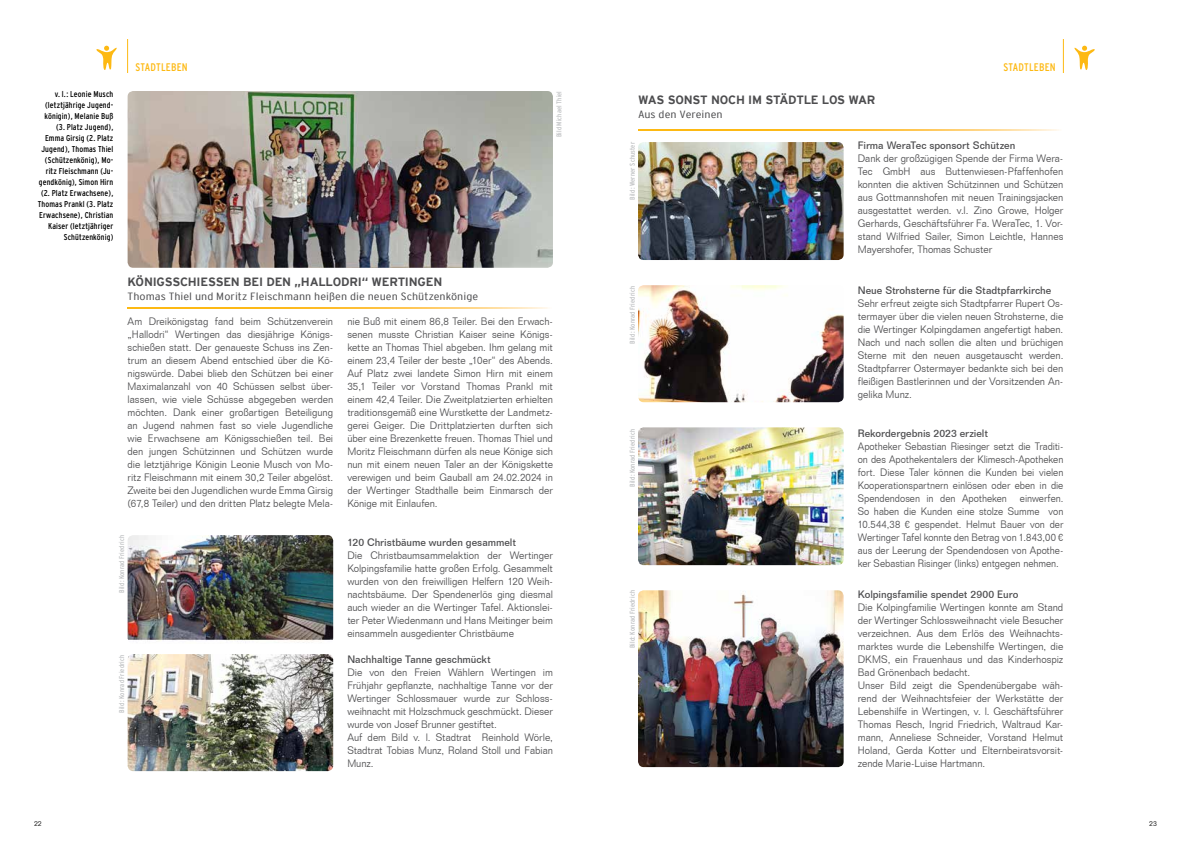
<style>
.page{position:relative;width:1191px;height:842px;background:#fff}
.page>*{position:absolute;margin:0;border:0;box-sizing:border-box;transform-origin:0 0}
.t1{font:700 12px "Interstate Plus";letter-spacing:-.02em;color:#4d4d4f}
.t2{font:condensed 11px "Interstate";letter-spacing:.015em;color:#fdb913}
.t3{font:300 10.5px/13px "Folio BT";letter-spacing:-.005em;color:#4d4d4f;text-align:justify;scale:.95 1}
.t4{font:300 10.5px/13px "Folio BT";letter-spacing:-.005em;color:#4d4d4f;text-align:justify;scale:.92 1}
.t5{font:500 10.5px "Folio BT";color:#4d4d4f;scale:.95 1}
.t6{font:300 condensed 10.5px "Interstate Plus";color:#4d4d4f;scale:1.3 1}
.t7{font:condensed 8.5px/11px "Interstate";letter-spacing:.01em;color:#000;text-align:right}
.t8{font:condensed 7px "Interstate";letter-spacing:.015em;color:#bcbec0}
.t9{font:300 7px "Folio BT";color:#000}
</style>
<div class="page">
<hr style="left:1062px;top:39px;width:1px;height:34px;background:#fdb913">
<svg style="left:1074px;top:46px;width:21px;height:24px"></svg>
<hr style="left:127px;top:39px;width:1px;height:34px;background:#fdb913">
<svg style="left:96px;top:46px;width:21px;height:24px"></svg>
<svg style="left:128px;top:308px;width:420px;height:1px"></svg>
<img style="left:128px;top:91px;width:425px;height:177px">
<svg style="left:638px;top:129px;width:421px;height:1px"></svg>
<img style="left:638px;top:142px;width:205px;height:118px">
<img style="left:638px;top:285px;width:205px;height:117px">
<img style="left:128px;top:535px;width:205px;height:108px">
<img style="left:128px;top:654px;width:205px;height:117px">
<img style="left:638px;top:427px;width:205px;height:138px">
<img style="left:638px;top:590px;width:205px;height:177px">
<p class="t2" style="left:135px;top:60px;width:54px">Stadtleben</p>
<p class="t2" style="left:1003px;top:60px;width:54px">Stadtleben</p>
<p class="t7" style="left:38px;top:88px;width:77px">v. l.: Leonie Musch (letztjährige Jugend&shy;königin), Melanie Buß (3. Platz Jugend),<br>Emma Girsig (2. Platz<br>Jugend), Thomas Thiel (Schützenkönig), Mo&shy;ritz Fleischmann (Ju&shy;gendkönig), Simon Hirn (2. Platz Erwachsene),<br>Thomas Prankl (3. Platz<br>Erwachsene), Christian<br>Kaiser (letztjähriger<br>Schützenkönig)</p>
<p class="t1" style="left:638px;top:93px;width:239px">WAS SONST NOCH IM STÄDTLE LOS WAR</p>
<p class="t8" style="left:555px;top:137px;width:48px;rotate:-90deg">Bild Michael Thiel</p>
<p class="t6" style="left:638px;top:109px;width:67px">Aus den Vereinen</p>
<p class="t5" style="left:857px;top:139px;width:167px">Firma WeraTec sponsort Schützen</p>
<p class="t3" style="left:857px;top:152px;width:218px">Dank der großzügigen Spende der Firma Wera-Tec GmbH aus Buttenwiesen-Pfaffenhofen konnten die aktiven Schützinnen und Schützen aus Gottmannshofen mit neuen Trainingsjacken ausgestattet werden. v.l. Zino Growe, Holger Gerhards, Geschäftsführer Fa. WeraTec, 1. Vor&shy;stand Wilfried Sailer, Simon Leichtle, Hannes Mayershofer, Thomas Schuster</p>
<p class="t5" style="left:857px;top:283px;width:205px">Neue Strohsterne für die Stadtpfarrkirche</p>
<p class="t3" style="left:857px;top:296px;width:218px">Sehr erfreut zeigte sich Stadtpfarrer Rupert Os&shy;termayer über die vielen neuen Strohsterne, die die Wertinger Kolpingdamen angefertigt haben.<br>Nach und nach sollen die alten und brüchigen Sterne mit den neuen ausgetauscht werden.<br>Stadtpfarrer Ostermayer bedankte sich bei den fleißigen Bastlerinnen und der Vorsitzenden An&shy;gelika Munz.</p>
<p class="t8" style="left:628px;top:200px;width:59px;rotate:-90deg">Bild: Werner Schuster</p>
<p class="t1" style="left:128px;top:275px;width:316px">KÖNIGSSCHIESSEN BEI DEN „HALLODRI“ WERTINGEN</p>
<p class="t6" style="left:128px;top:291px;width:271px">Thomas Thiel und Moritz Fleischmann heißen die neuen Schützenkönige</p>
<p class="t3" style="left:128px;top:315px;width:218px">Am Dreikönigstag fand beim Schützenverein „Hallodri“ Wertingen das diesjährige Königs&shy;schießen statt. Der genaueste Schuss ins Zen&shy;trum an diesem Abend entschied über die Kö&shy;nigswürde. Dabei blieb den Schützen bei einer Maximalanzahl von 40 Schüssen selbst über&shy;lassen, wie viele Schüsse abgegeben werden möchten. Dank einer großartigen Beteiligung an Jugend nahmen fast so viele Jugendliche wie Erwachsene am Königsschießen teil. Bei den jungen Schützinnen und Schützen wurde die letztjährige Königin Leonie Musch von Mo&shy;ritz Fleischmann mit einem 30,2 Teiler abgelöst.<br>Zweite bei den Jugendlichen wurde Emma Girsig (67,8 Teiler) und den dritten Platz belegte Mela-</p>
<p class="t3" style="left:347px;top:315px;width:218px">nie Buß mit einem 86,8 Teiler. Bei den Erwach&shy;senen musste Christian Kaiser seine Königs&shy;kette an Thomas Thiel abgeben. Ihm gelang mit einem 23,4 Teiler der beste „10er“ des Abends.<br>Auf Platz zwei landete Simon Hirn mit einem 35,1 Teiler vor Vorstand Thomas Prankl mit einem 42,4 Teiler. Die Zweitplatzierten erhielten traditionsgemäß eine Wurstkette der Landmetz&shy;gerei Geiger. Die Drittplatzierten durften sich über eine Brezenkette freuen. Thomas Thiel und Moritz Fleischmann dürfen als neue Könige sich nun mit einem neuen Taler an der Königskette verewigen und beim Gauball am 24.02.2024 in der Wertinger Stadthalle beim Einmarsch der Könige mit Einlaufen.</p>
<p class="t8" style="left:628px;top:344px;width:59px;rotate:-90deg">Bild: Konrad Friedrich</p>
<p class="t5" style="left:857px;top:426px;width:139px">Rekordergebnis 2023 erzielt</p>
<p class="t4" style="left:857px;top:439px;width:225px">Apotheker Sebastian Riesinger setzt die Traditi&shy;on des Apothekentalers der Klimesch-Apotheken fort. Diese Taler können die Kunden bei vielen Kooperationspartnern einlösen oder eben in die Spendendosen in den Apotheken einwerfen.<br>So haben die Kunden eine stolze Summe von 10.544,38 € gespendet. Helmut Bauer von der Wertinger Tafel konnte den Betrag von 1.843,00 € aus der Leerung der Spendendosen von Apothe&shy;ker Sebastian Risinger (links) entgegen nehmen.</p>
<p class="t5" style="left:857px;top:588px;width:171px">Kolpingsfamilie spendet 2900 Euro</p>
<p class="t3" style="left:857px;top:600px;width:218px;text-align:left">Die Kolpingfamilie Wertingen konnte am Stand der Wertinger Schlossweihnacht viele Besucher verzeichnen. Aus dem Erlös des Weihnachts&shy;marktes wurde die Lebenshilfe Wertingen, die DKMS, ein Frauenhaus und das Kinderhospiz Bad Grönenbach bedacht.<br>Unser Bild zeigt die Spendenübergabe wäh&shy;rend der Weihnachtsfeier der Werkstätte der Lebenshilfe in Wertingen, v. l. Geschäftsführer Thomas Resch, Ingrid Friedrich, Waltraud Kar&shy;mann, Anneliese Schneider, Vorstand Helmut Holand, Gerda Kotter und Elternbeiratsvorsit&shy;zende Marie-Luise Hartmann.</p>
<p class="t8" style="left:628px;top:487px;width:59px;rotate:-90deg">Bild: Konrad Friedrich</p>
<p class="t8" style="left:118px;top:593px;width:59px;rotate:-90deg">Bild: Konrad Friedrich</p>
<p class="t5" style="left:347px;top:536px;width:179px">120 Christbäume wurden gesammelt</p>
<p class="t3" style="left:347px;top:549px;width:218px">Die Christbaumsammelaktion der Wertinger Kolpingsfamilie hatte großen Erfolg. Gesammelt wurden von den freiwilligen Helfern 120 Weih&shy;nachtsbäume. Der Spendenerlös ging diesmal auch wieder an die Wertinger Tafel. Aktionslei&shy;ter Peter Wiedenmann und Hans Meitinger beim einsammeln ausgedienter Christbäume</p>
<p class="t5" style="left:347px;top:653px;width:152px">Nachhaltige Tanne geschmückt</p>
<p class="t3" style="left:347px;top:666px;width:218px;text-align:left">Die von den Freien Wählern Wertingen im Frühjahr gepflanzte, nachhaltige Tanne vor der Wertinger Schlossmauer wurde zur Schloss&shy;weihnacht mit Holzschmuck geschmückt. Dieser wurde von Josef Brunner gestiftet.<br>Auf dem Bild v. l. Stadtrat Reinhold Wörle, Stadtrat Tobias Munz, Roland Stoll und Fabian Munz.</p>
<p class="t8" style="left:628px;top:648px;width:59px;rotate:-90deg">Bild: Konrad Friedrich</p>
<p class="t8" style="left:118px;top:713px;width:59px;rotate:-90deg">Bild: Konrad Friedrich</p>
<p class="t9" style="left:34px;top:819px;width:9px">22</p>
<p class="t9" style="left:1149px;top:819px;width:9px">23</p>
</div>
